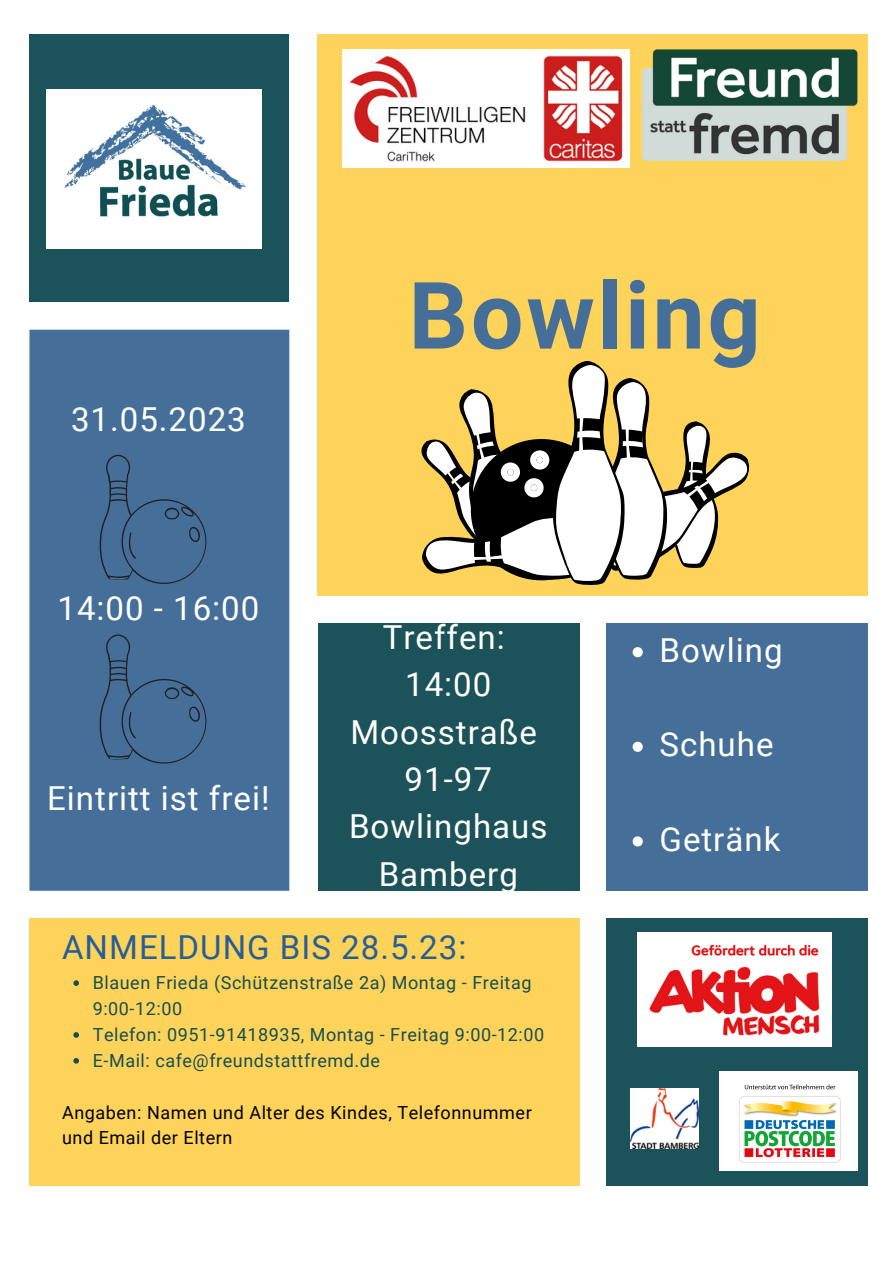
<style>
.page{position:relative;width:894px;height:1264px;background:#fff}
.page>*{position:absolute;margin:0;border:0;box-sizing:border-box;transform-origin:0 0}
.t1{font:700 93px "Roboto";letter-spacing:.03em;color:#456f99}
.t2{font:33px/47.2px "Roboto";letter-spacing:.03em;color:#fff;text-align:center}
.t3{font:33px "Roboto";letter-spacing:.03em;color:#285e97}
.t4{font:18px/26px "Roboto";letter-spacing:.03em;color:#174e52}
.t5{font:18px/26px "Roboto";letter-spacing:.03em;color:#000}
</style>
<div class="page">
<div style="left:29px;top:918px;width:550px;height:267px;background:#fed35a"></div>
<div style="left:317px;top:34px;width:550px;height:561px;background:#fed35a"></div>
<div style="left:605px;top:918px;width:262px;height:267px;background:#1c5259"></div>
<div style="left:317px;top:623px;width:262px;height:267px;background:#1c5259"></div>
<div style="left:605px;top:623px;width:262px;height:267px;background:#456f99"></div>
<div style="left:29px;top:330px;width:260px;height:560px;background:#456f99"></div>
<div style="left:29px;top:34px;width:260px;height:267px;background:#1c5259"></div>
<img style="left:719px;top:1071px;width:137px;height:99px">
<img style="left:47px;top:89px;width:215px;height:159px">
<svg style="left:421px;top:361px;width:329px;height:224px"></svg>
<svg style="left:99px;top:454px;width:107px;height:130px;background:#426990"></svg>
<svg style="left:99px;top:634px;width:107px;height:129px;background:#426990"></svg>
<img style="left:641px;top:35px;width:227px;height:133px">
<img style="left:342px;top:50px;width:287px;height:117px">
<img style="left:637px;top:932px;width:194px;height:114px">
<img style="left:630px;top:1088px;width:68px;height:60px">
<svg style="left:73px;top:980px;width:6px;height:5px"></svg>
<svg style="left:73px;top:1032px;width:6px;height:5px"></svg>
<svg style="left:73px;top:1058px;width:6px;height:5px"></svg>
<svg style="left:632px;top:647px;width:10px;height:10px"></svg>
<svg style="left:632px;top:741px;width:10px;height:11px"></svg>
<svg style="left:632px;top:836px;width:10px;height:10px"></svg>
<p class="t2" style="left:71px;top:396px;width:176px">31.05.2023</p>
<p class="t2" style="left:57px;top:585px;width:203px">14:00 - 16:00</p>
<p class="t2" style="left:47px;top:774px;width:224px">Eintritt ist frei!</p>
<p class="t1" style="left:408px;top:262px;width:353px">Bowling</p>
<p class="t2" style="left:382px;top:614px;width:123px">Treffen:</p>
<p class="t2" style="left:350px;top:661px;width:188px">14:00<br>Moosstraße</p>
<p class="t2" style="left:404px;top:756px;width:89px">91-97</p>
<p class="t2" style="left:349px;top:803px;width:200px">Bowlinghaus<br>Bamberg</p>
<p class="t2" style="left:659px;top:627px;width:124px">Bowling</p>
<p class="t2" style="left:659px;top:721px;width:115px">Schuhe</p>
<p class="t2" style="left:659px;top:816px;width:122px">Getränk</p>
<p class="t3" style="left:62px;top:928px;width:405px">ANMELDUNG BIS 28.5.23:</p>
<p class="t4" style="left:93px;top:970px;width:440px">Blauen Frieda (Schützenstraße 2a) Montag - Freitag<br>9:00-12:00</p>
<p class="t4" style="left:93px;top:1022px;width:453px">Telefon: 0951-91418935, Montag - Freitag 9:00-12:00</p>
<p class="t4" style="left:93px;top:1047px;width:289px">E-Mail: cafe@freundstattfremd.de</p>
<p class="t5" style="left:62px;top:1099px;width:471px">Angaben: Namen und Alter des Kindes, Telefonnummer und Email der Eltern</p>
</div>
